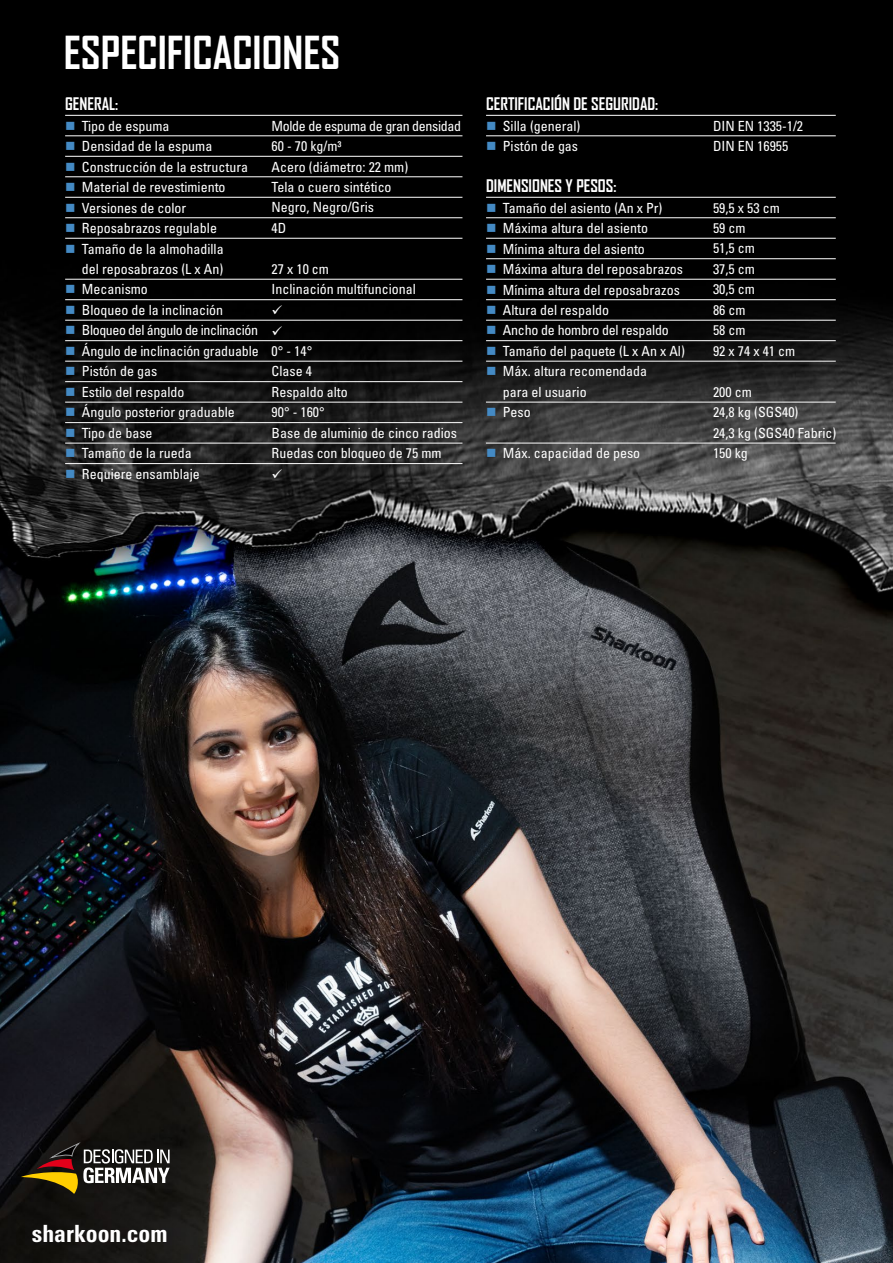
<style>
.page{position:relative;width:893px;height:1263px;background:#fff}
.page>*{position:absolute;margin:0;border:0;box-sizing:border-box;transform-origin:0 0}
.t1{font:700 43.5px "Agency FB";color:#fff}
.t2{font:23.7px "Univers LTCYR 67 Bold Cond";color:#fff}
.t3{font:700 16.65px "Agency FB";color:#fff}
.t4{font:condensed 13.95px/20.4px "Univers LTCYR 57";color:#fff}
.t5{font:condensed 13.95px "Univers LTCYR 57";letter-spacing:-.03em;color:#fff}
.s1{color:#448ac4}
</style>
<div class="page">
<img style="left:0;top:0;width:893px;height:1263px">
<hr style="left:65px;top:115px;width:397px;height:1px;background:#fff">
<hr style="left:65px;top:135px;width:397px;height:1px;background:#fff">
<hr style="left:65px;top:156px;width:397px;height:1px;background:#fff">
<hr style="left:65px;top:176px;width:397px;height:1px;background:#fff">
<hr style="left:65px;top:197px;width:397px;height:1px;background:#fff">
<hr style="left:65px;top:217px;width:397px;height:1px;background:#fff">
<hr style="left:65px;top:238px;width:397px;height:1px;background:#fff">
<hr style="left:65px;top:279px;width:397px;height:1px;background:#fff">
<hr style="left:65px;top:299px;width:397px;height:1px;background:#fff">
<hr style="left:65px;top:320px;width:397px;height:1px;background:#fff">
<hr style="left:65px;top:340px;width:397px;height:1px;background:#fff">
<hr style="left:65px;top:361px;width:397px;height:1px;background:#fff">
<hr style="left:65px;top:381px;width:397px;height:1px;background:#fff">
<hr style="left:65px;top:402px;width:397px;height:1px;background:#fff">
<hr style="left:65px;top:422px;width:397px;height:1px;background:#fff">
<hr style="left:65px;top:443px;width:397px;height:1px;background:#fff">
<hr style="left:65px;top:463px;width:397px;height:1px;background:#fff">
<hr style="left:486px;top:197px;width:350px;height:1px;background:#fff">
<hr style="left:486px;top:115px;width:350px;height:1px;background:#fff">
<hr style="left:486px;top:135px;width:350px;height:1px;background:#fff">
<hr style="left:486px;top:217px;width:350px;height:1px;background:#fff">
<hr style="left:486px;top:238px;width:350px;height:1px;background:#fff">
<hr style="left:486px;top:258px;width:350px;height:1px;background:#fff">
<hr style="left:486px;top:279px;width:350px;height:1px;background:#fff">
<hr style="left:486px;top:299px;width:350px;height:1px;background:#fff">
<hr style="left:486px;top:320px;width:350px;height:1px;background:#fff">
<hr style="left:486px;top:340px;width:350px;height:1px;background:#fff">
<hr style="left:486px;top:361px;width:350px;height:1px;background:#fff">
<hr style="left:486px;top:402px;width:350px;height:1px;background:#fff">
<hr style="left:486px;top:443px;width:350px;height:1px;background:#fff">
<svg style="left:21px;top:1142px;width:149px;height:52px;background:#4f4537"></svg>
<svg style="left:273px;top:306px;width:9px;height:29px"></svg>
<svg style="left:273px;top:469px;width:9px;height:9px"></svg>
<h1 class="t1" style="left:64px;top:26px;width:278px">ESPECIFICACIONES</h1>
<p class="t3" style="left:65px;top:94px;width:55px">GENERAL:</p>
<p class="t4" style="left:65px;top:115px;width:106px"><span class="s1">■</span> Tipo de espuma</p>
<p class="t4" style="left:65px;top:136px;width:149px"><span class="s1">■</span> Densidad de la espuma</p>
<p class="t4" style="left:65px;top:156px;width:184px"><span class="s1">■</span> Construcción de la estructura</p>
<p class="t4" style="left:65px;top:177px;width:162px"><span class="s1">■</span> Material de revestimiento</p>
<p class="t4" style="left:65px;top:197px;width:123px"><span class="s1">■</span> Versiones de color</p>
<p class="t4" style="left:65px;top:217px;width:153px"><span class="s1">■</span> Reposabrazos regulable</p>
<p class="t4" style="left:65px;top:238px;width:160px;text-align:right"><span class="s1">■</span> Tamaño de la almohadilla del reposabrazos (L x An)</p>
<p class="t4" style="left:65px;top:279px;width:84px"><span class="s1">■</span> Mecanismo</p>
<p class="t4" style="left:65px;top:299px;width:160px"><span class="s1">■</span> Bloqueo de la inclinación</p>
<p class="t5" style="left:65px;top:322px;width:194px"><span class="s1">■</span> Bloqueo del ángulo de inclinación</p>
<p class="t4" style="left:65px;top:340px;width:195px"><span class="s1">■</span> Ángulo de inclinación graduable</p>
<p class="t4" style="left:65px;top:361px;width:94px"><span class="s1">■</span> Pistón de gas</p>
<p class="t4" style="left:65px;top:381px;width:121px"><span class="s1">■</span> Estilo del respaldo</p>
<p class="t4" style="left:65px;top:402px;width:171px"><span class="s1">■</span> Ángulo posterior graduable</p>
<p class="t4" style="left:65px;top:422px;width:89px"><span class="s1">■</span> Tipo de base</p>
<p class="t4" style="left:65px;top:443px;width:128px"><span class="s1">■</span> Tamaño de la rueda</p>
<p class="t4" style="left:65px;top:463px;width:136px"><span class="s1">■</span> Requiere ensamblaje</p>
<p class="t4" style="left:272px;top:115px;width:191px">Molde de espuma de gran densidad<br>60 - 70 kg/m³<br>Acero (diámetro: 22 mm)<br>Tela o cuero sintético<br>Negro, Negro/Gris<br>4D</p>
<p class="t4" style="left:272px;top:258px;width:146px">27 x 10 cm<br>Inclinación multifuncional</p>
<p class="t4" style="left:272px;top:340px;width:187px">0° - 14°<br>Clase 4<br>Respaldo alto<br>90° - 160°<br>Base de aluminio de cinco radios<br>Ruedas con bloqueo de 75 mm</p>
<p class="t3" style="left:486px;top:94px;width:174px">CERTIFICACIÓN DE SEGURIDAD:</p>
<p class="t4" style="left:486px;top:115px;width:96px"><span class="s1">■</span> Silla (general)</p>
<p class="t4" style="left:486px;top:136px;width:94px"><span class="s1">■</span> Pistón de gas</p>
<p class="t3" style="left:486px;top:176px;width:132px">DIMENSIONES Y PESOS:</p>
<p class="t4" style="left:486px;top:197px;width:178px"><span class="s1">■</span> Tamaño del asiento (An x Pr)</p>
<p class="t4" style="left:486px;top:218px;width:163px"><span class="s1">■</span> Máxima altura del asiento</p>
<p class="t4" style="left:486px;top:238px;width:160px"><span class="s1">■</span> Mínima altura del asiento</p>
<p class="t4" style="left:486px;top:258px;width:198px"><span class="s1">■</span> Máxima altura del reposabrazos</p>
<p class="t4" style="left:486px;top:279px;width:195px"><span class="s1">■</span> Mínima altura del reposabrazos</p>
<p class="t4" style="left:486px;top:299px;width:125px"><span class="s1">■</span> Altura del respaldo</p>
<p class="t4" style="left:486px;top:320px;width:184px"><span class="s1">■</span> Ancho de hombro del respaldo</p>
<p class="t4" style="left:486px;top:340px;width:200px"><span class="s1">■</span> Tamaño del paquete (L x An x Al)</p>
<p class="t4" style="left:503px;top:361px;width:146px;text-indent:-17px"><span class="s1">■</span> Máx. altura recomendada para el usuario</p>
<p class="t4" style="left:486px;top:402px;width:46px"><span class="s1">■</span> Peso</p>
<p class="t4" style="left:486px;top:443px;width:156px"><span class="s1">■</span> Máx. capacidad de peso</p>
<p class="t4" style="left:713px;top:115px;width:92px">DIN EN 1335-1/2<br>DIN EN 16955</p>
<p class="t4" style="left:713px;top:197px;width:84px">59,5 x 53 cm<br>59 cm<br>51,5 cm<br>37,5 cm<br>30,5 cm<br>86 cm<br>58 cm<br>92 x 74 x 41 cm</p>
<p class="t4" style="left:713px;top:381px;width:125px">200 cm<br>24,8 kg (SGS40)<br>24,3 kg (SGS40 Fabric)<br>150 kg</p>
<h2 class="t2" style="left:32px;top:1219px;width:137px">sharkoon.com</h2>
</div>
